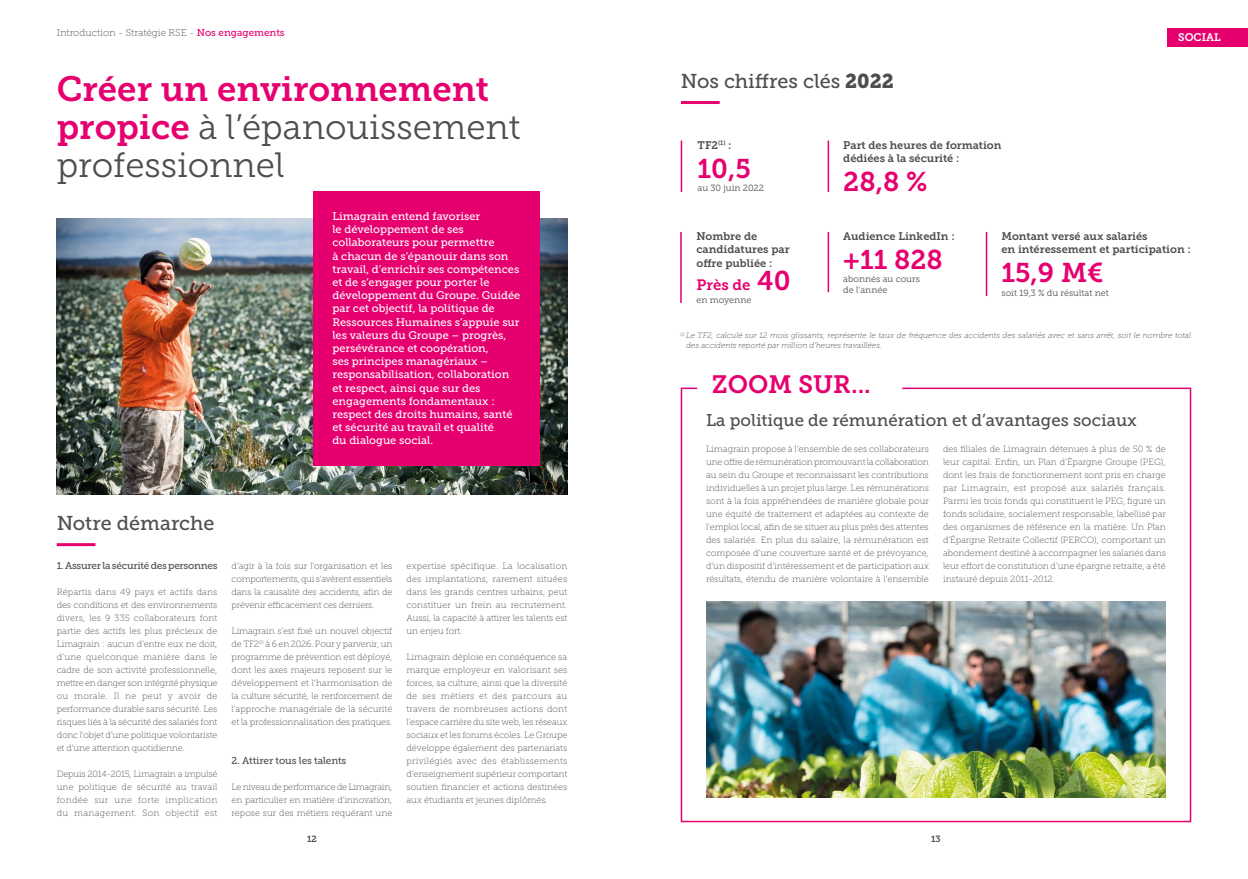
<style>
.page{position:relative;width:1248px;height:879px;background:#fff}
.page>*{position:absolute;margin:0;border:0;box-sizing:border-box;transform-origin:0 0}
.t1{font:35px/37.9px "Museo Slab 300";color:#4f4d4e}
.t2{font:35px "Museo Slab 700";color:#e6006f}
.t3{font:27px "Museo Slab 700";color:#e6006f}
.t4{font:25px "Museo Slab 700";color:#e6006f}
.t5{font:20px "Museo Slab 500";color:#4f4d4e}
.t6{font:17px "Museo Slab 500";color:#4f4d4e}
.t7{font:15px "Museo Slab 700";color:#e6006f}
.t8{font:11px/13.2px "Museo Slab 500";color:#fff}
.t9{font:11px/13.2px "Museo Slab 700";color:#4f4d4e}
.t10{font:11px "Museo Slab 700";color:#fff}
.t11{font:10px "Museo Slab 500";letter-spacing:-.025em;color:#4f4d4e}
.t12{font:10px "Museo Slab 100";color:#4f4d4e}
.t13{font:9px/13px "Museo Slab 100";letter-spacing:-.005em;color:#4f4d4e;text-align:justify}
.t14{font:9px/10.8px "Museo Slab 300";color:#4f4d4e}
.t15{font:9px "Museo Slab 700";color:#4f4d4e}
.t16{font:italic 8px/10px "Museo Slab 100";color:#4f4d4e}
.s1{font-family:"Museo Slab 500";color:#e6006f}
.s2{font-family:"Museo Slab 700";color:#e6006f}
.s3{font-family:"Museo Slab 900"}
.s4{font-size:27px}
</style>
<div class="page">
<div style="left:1167px;top:28px;width:80px;height:18px;background:#e6006f"></div>
<img style="left:57px;top:218px;width:510px;height:277px">
<div style="left:313px;top:191px;width:226px;height:274px;background:#e6006f"></div>
<img style="left:680px;top:387px;width:511px;height:436px">
<hr style="left:57px;top:543px;width:38px;height:3px;background:#e6006f">
<hr style="left:680px;top:141px;width:2px;height:51px;background:#e6006f">
<hr style="left:827px;top:141px;width:2px;height:51px;background:#e6006f">
<hr style="left:827px;top:232px;width:2px;height:60px;background:#e6006f">
<hr style="left:680px;top:232px;width:1px;height:71px;background:#e6006f">
<hr style="left:985px;top:232px;width:2px;height:64px;background:#e6006f">
<hr style="left:681px;top:101px;width:38px;height:3px;background:#e6006f">
<p class="t12" style="left:57px;top:27px;width:229px">Introduction - Stratégie RSE - <span class="s1">Nos engagements</span></p>
<p class="t10" style="left:1177px;top:31px;width:44px">SOCIAL</p>
<h1 class="t2" style="left:57px;top:69px;width:434px">Créer un environnement</h1>
<h1 class="t1" style="left:57px;top:108px;width:465px"><span class="s2">propice</span> à l’épanouissement professionnel</h1>
<p class="t8" style="left:332px;top:210px;width:189px">Limagrain entend favoriser<br>le développement de ses collaborateurs pour permettre<br>à chacun de s’épanouir dans son travail, d’enrichir ses compétences et de s’engager pour porter le développement du Groupe. Guidée par cet objectif, la politique de<br>Ressources Humaines s’appuie sur les valeurs du Groupe – progrès, persévérance et coopération,<br>ses principes managériaux – responsabilisation, collaboration et respect, ainsi que sur des engagements fondamentaux : respect des droits humains, santé et sécurité au travail et qualité<br>du dialogue social.</p>
<h3 class="t5" style="left:681px;top:70px;width:214px">Nos chiffres clés <span class="s3">2022</span></h3>
<p class="t9" style="left:697px;top:138px;width:35px">TF2<sup>(1)</sup> :</p>
<h2 class="t3" style="left:697px;top:153px;width:55px">10,5</h2>
<p class="t14" style="left:697px;top:183px;width:68px">au 30 juin 2022</p>
<p class="t9" style="left:696px;top:230px;width:95px">Nombre de candidatures par offre publiée :</p>
<h3 class="t7" style="left:696px;top:276px;width:96px">Près de <span class="s4">40</span></h3>
<p class="t14" style="left:696px;top:294px;width:56px">en moyenne</p>
<p class="t9" style="left:843px;top:138px;width:160px">Part des heures de formation dédiées à la sécurité :</p>
<h2 class="t3" style="left:843px;top:166px;width:86px">28,8 %</h2>
<p class="t9" style="left:843px;top:229px;width:113px">Audience LinkedIn :</p>
<h2 class="t3" style="left:843px;top:244px;width:101px">+11 828</h2>
<p class="t14" style="left:843px;top:274px;width:78px">abonnés au cours de l’année</p>
<p class="t9" style="left:1001px;top:230px;width:191px">Montant versé aux salariés<br>en intéressement et participation :</p>
<h2 class="t3" style="left:1001px;top:258px;width:104px">15,9 M€</h2>
<p class="t14" style="left:1001px;top:288px;width:109px">soit 19,3 % du résultat net</p>
<p class="t16" style="left:686px;top:331px;width:506px;text-indent:-6px"><sup>(1)</sup> Le TF2, calculé sur 12 mois glissants, représente le taux de fréquence des accidents des salariés avec et sans arrêt, soit le nombre total des accidents reporté par million d’heures travaillées.</p>
<h3 class="t4" style="left:712px;top:370px;width:160px">ZOOM SUR...</h3>
<h3 class="t6" style="left:706px;top:411px;width:432px">La politique de rémunération et d’avantages sociaux</h3>
<p class="t13" style="left:706px;top:442px;width:224px">Limagrain propose à l’ensemble de ses collaborateurs une offre de rémunération promouvant la collaboration au sein du Groupe et reconnaissant les contributions individuelles à un projet plus large. Les rémunérations sont à la fois appréhendées de manière globale pour une équité de traitement et adaptées au contexte de l’emploi local, afin de se situer au plus près des attentes des salariés. En plus du salaire, la rémunération est composée d’une couverture santé et de prévoyance, d’un dispositif d’intéressement et de participation aux résultats, étendu de manière volontaire à l’ensemble</p>
<p class="t13" style="left:942px;top:442px;width:224px">des filiales de Limagrain détenues à plus de 50 % de leur capital. Enfin, un Plan d’Épargne Groupe (PEG), dont les frais de fonctionnement sont pris en charge par Limagrain, est proposé aux salariés français.<br>Parmi les trois fonds qui constituent le PEG, figure un fonds solidaire, socialement responsable, labellisé par des organismes de référence en la matière. Un Plan d’Épargne Retraite Collectif (PERCO), comportant un abondement destiné à accompagner les salariés dans leur effort de constitution d’une épargne retraite, a été instauré depuis 2011-2012.</p>
<h3 class="t5" style="left:57px;top:512px;width:159px">Notre démarche</h3>
<p class="t11" style="left:57px;top:560px;width:162px">1. Assurer la sécurité des personnes</p>
<p class="t13" style="left:57px;top:585px;width:162px">Répartis dans 49 pays et actifs dans des conditions et des environnements divers, les 9 335 collaborateurs font partie des actifs les plus précieux de Limagrain : aucun d’entre eux ne doit, d’une quelconque manière dans le cadre de son activité professionnelle, mettre en danger son intégrité physique ou morale. Il ne peut y avoir de performance durable sans sécurité. Les risques liés à la sécurité des salariés font donc l’objet d’une politique volontariste et d’une attention quotidienne.</p>
<p class="t13" style="left:57px;top:767px;width:162px">Depuis 2014-2015, Limagrain a impulsé une politique de sécurité au travail fondée sur une forte implication du management. Son objectif est</p>
<p class="t13" style="left:231px;top:559px;width:162px">d’agir à la fois sur l’organisation et les comportements, qui s’avèrent essentiels dans la causalité des accidents, afin de prévenir efficacement ces derniers.</p>
<p class="t13" style="left:231px;top:624px;width:162px">Limagrain s’est fixé un nouvel objectif de TF2<sup>(1)</sup> à 6 en 2026. Pour y parvenir, un programme de prévention est déployé, dont les axes majeurs reposent sur le développement et l’harmonisation de la culture sécurité, le renforcement de l’approche managériale de la sécurité et la professionnalisation des pratiques.</p>
<p class="t11" style="left:231px;top:755px;width:116px">2. Attirer tous les talents</p>
<p class="t13" style="left:231px;top:780px;width:162px">Le niveau de performance de Limagrain, en particulier en matière d’innovation, repose sur des métiers requérant une</p>
<p class="t13" style="left:406px;top:559px;width:162px">expertise spécifique. La localisation des implantations, rarement situées dans les grands centres urbains, peut constituer un frein au recrutement.<br>Aussi, la capacité à attirer les talents est un enjeu fort.</p>
<p class="t13" style="left:406px;top:650px;width:162px">Limagrain déploie en conséquence sa marque employeur en valorisant ses forces, sa culture, ainsi que la diversité de ses métiers et des parcours au travers de nombreuses actions dont l’espace carrière du site web, les réseaux sociaux et les forums écoles. Le Groupe développe également des partenariats privilégiés avec des établissements d’enseignement supérieur comportant soutien financier et actions destinées aux étudiants et jeunes diplômés.</p>
<p class="t15" style="left:307px;top:834px;width:11px">12</p>
<p class="t15" style="left:931px;top:834px;width:11px">13</p>
</div>
